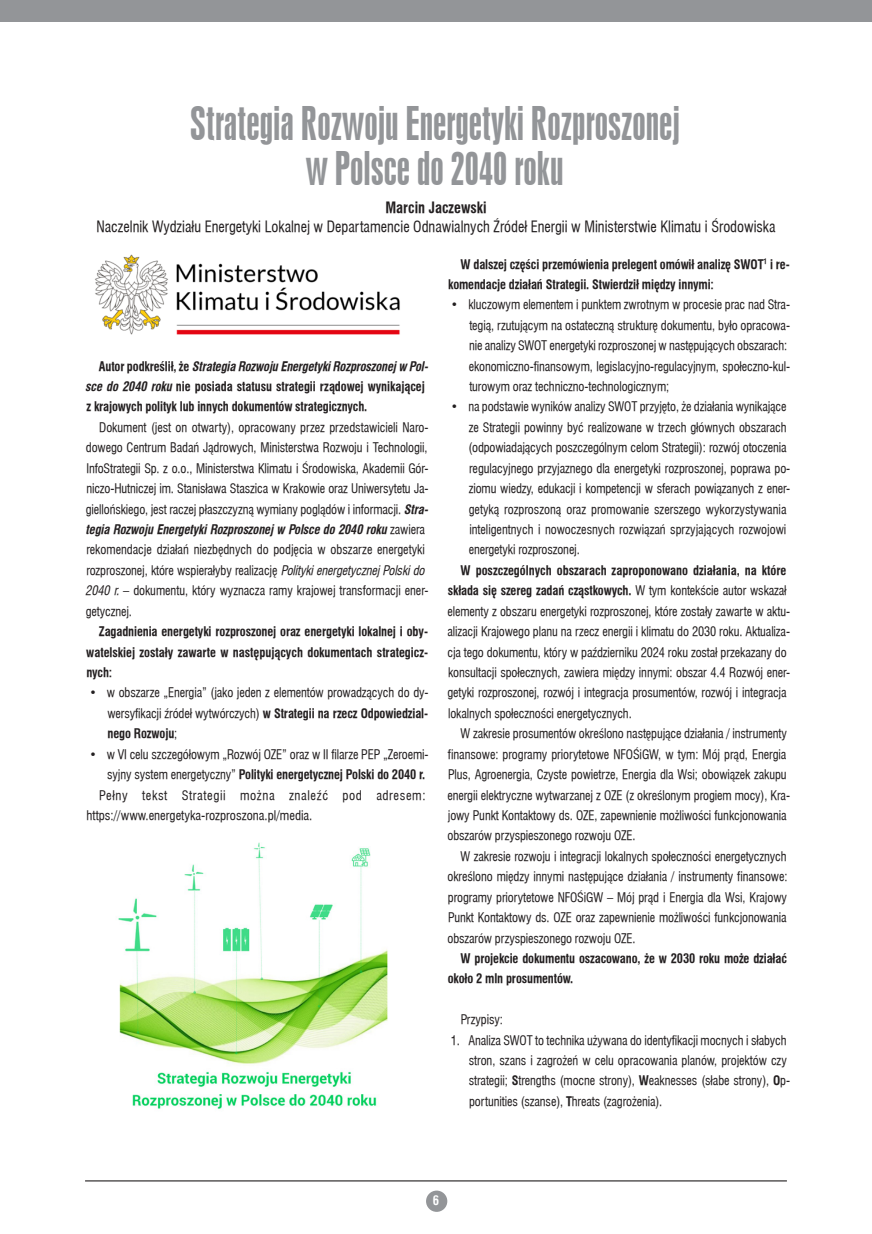
<style>
.page{position:relative;width:872px;height:1234px;background:#fff}
.page>*{position:absolute;margin:0;border:0;box-sizing:border-box;transform-origin:0 0}
.tytul_1{font:43.5px/45px "Swiss 924 AT";color:#939598;text-align:center;scale:.96 1}
.tytul_1-2{font:15px "Swiss 721 Cn AT";color:#231f20;scale:.96 1}
.tytul_1-3{font:15px "Swiss 721 Cn AT Bold";color:#231f20;scale:.96 1}
.podstawowy{font:12.75px/20.4px "Swiss 721 Cn AT";letter-spacing:-.01em;color:#231f20}
.podstawowy-2{font:12.75px/20.4px "Swiss 721 Cn AT Bold";letter-spacing:-.01em;color:#231f20}
.podstawowy-3{font:12.75px/20.4px "Swiss 721 Cn AT";letter-spacing:.045em;color:#231f20}
.t1{font:12.75px "Swiss 721 Cn AT Bold";color:#fff}
.s1{font-style:italic}
.s2{font-family:"Swiss 721 Cn AT Bold";font-style:italic}
.s3{font-family:"Swiss 721 Cn AT Italic"}
.s4{font-family:"Swiss 721 Cn AT Bold"}
</style>
<div class="page">
<div style="left:0;top:0;width:872px;height:21px;background:#939598"></div>
<div style="left:426px;top:1190px;width:21px;height:21px;background:#939598;border-radius:50%"></div>
<hr style="left:85px;top:1179px;width:702px;height:2px;background:#231f20">
<img style="left:95px;top:254px;width:305px;height:81px">
<img style="left:118px;top:842px;width:270px;height:267px">
<p class="tytul_1" style="left:190px;top:101px;width:512px">Strategia Rozwoju Energetyki Rozproszonej w Polsce do 2040 roku</p>
<p class="tytul_1-3" style="left:385px;top:198px;width:107px">Marcin Jaczewski</p>
<p class="tytul_1-2" style="left:97px;top:218px;width:708px">Naczelnik Wydziału Energetyki Lokalnej w Departamencie Odnawialnych Źródeł Energii w Ministerstwie Klimatu i Środowiska</p>
<p class="podstawowy-2" style="left:85px;top:356px;width:344px;text-indent:14px">Autor podkreślił, że <span class="s1">Strategia Rozwoju Energetyki Rozproszonej w Pol&shy;sce do 2040 roku</span> nie posiada statusu strategii rządowej wynikającej z krajowych polityk lub innych dokumentów strategicznych.</p>
<p class="podstawowy" style="left:85px;top:417px;width:345px;text-indent:14px">Dokument (jest on otwarty), opracowany przez przedstawicieli Naro&shy;dowego Centrum Badań Jądrowych, Ministerstwa Rozwoju i Technologii, InfoStrategii Sp. z o.o., Ministerstwa Klimatu i Środowiska, Akademii Gór&shy;niczo-Hutniczej im. Stanisława Staszica w Krakowie oraz Uniwersytetu Ja&shy;giellońskiego, jest raczej płaszczyzną wymiany poglądów i informacji. <span class="s2">Stra&shy;tegia Rozwoju Energetyki Rozproszonej w Polsce do 2040 roku</span> zawiera rekomendacje działań niezbędnych do podjęcia w obszarze energetyki rozproszonej, które wspierałyby realizację <span class="s3">Polityki energetycznej Polski do 2040 r.</span> – dokumentu, który wyznacza ramy krajowej transformacji ener&shy;getycznej.</p>
<p class="podstawowy-2" style="left:86px;top:621px;width:343px;text-align:justify;text-indent:13px">Zagadnienia energetyki rozproszonej oraz energetyki lokalnej i oby&shy;watelskiej zostały zawarte w następujących dokumentach strategicz&shy;nych:</p>
<p class="podstawowy" style="left:107px;top:682px;width:322px;text-align:justify;text-indent:-18px">• w obszarze „Energia” (jako jeden z elementów prowadzących do dy&shy;wersyfikacji źródeł wytwórczych) <span class="s4">w Strategii na rzecz Odpowiedzial&shy;nego Rozwoju</span>;</p>
<p class="podstawowy" style="left:89px;top:743px;width:341px;text-align:right">• w VI celu szczegółowym „Rozwój OZE” oraz w II filarze PEP „Zeroemi&shy;syjny system energetyczny” <span class="s4">Polityki energetycznej Polski do 2040 r.</span></p>
<p class="podstawowy-3" style="left:87px;top:784px;width:340px;text-indent:13px">Pełny tekst Strategii można znaleźć pod adresem: https://www.energetyka-rozproszona.pl/media.</p>
<p class="podstawowy-2" style="left:448px;top:254px;width:343px;text-indent:12px">W dalszej części przemówienia prelegent omówił analizę SWOT<sup>1</sup> i re&shy;komendacje działań Strategii. Stwierdził między innymi:</p>
<p class="podstawowy" style="left:469px;top:294px;width:323px;text-indent:-18px">• kluczowym elementem i punktem zwrotnym w procesie prac nad Stra&shy;tegią, rzutującym na ostateczną strukturę dokumentu, było opracowa&shy;nie analizy SWOT energetyki rozproszonej w następujących obszarach: ekonomiczno-finansowym, legislacyjno-regulacyjnym, społeczno-kul&shy;turowym oraz techniczno-technologicznym;</p>
<p class="podstawowy" style="left:468px;top:396px;width:323px;text-indent:-17px">• na podstawie wyników analizy SWOT przyjęto, że działania wynikające ze Strategii powinny być realizowane w trzech głównych obszarach (odpowiadających poszczególnym celom Strategii): rozwój otoczenia regulacyjnego przyjaznego dla energetyki rozproszonej, poprawa po&shy;ziomu wiedzy, edukacji i kompetencji w sferach powiązanych z ener&shy;getyką rozproszoną oraz promowanie szerszego wykorzystywania inteligentnych i nowoczesnych rozwiązań sprzyjających rozwojowi energetyki rozproszonej.</p>
<p class="podstawowy" style="left:447px;top:560px;width:344px;text-indent:13px"><span class="s4">W poszczególnych obszarach zaproponowano działania, na które składa się szereg zadań cząstkowych.</span> W tym kontekście autor wskazał elementy z obszaru energetyki rozproszonej, które zostały zawarte w aktu&shy;alizacji Krajowego planu na rzecz energii i klimatu do 2030 roku. Aktualiza&shy;cja tego dokumentu, który w październiku 2024 roku został przekazany do konsultacji społecznych, zawiera między innymi: obszar 4.4 Rozwój ener&shy;getyki rozproszonej, rozwój i integracja prosumentów, rozwój i integracja lokalnych społeczności energetycznych.</p>
<p class="podstawowy" style="left:447px;top:723px;width:344px;text-indent:13px">W zakresie prosumentów określono następujące działania / instrumenty finansowe: programy priorytetowe NFOŚiGW, w tym: Mój prąd, Energia Plus, Agroenergia, Czyste powietrze, Energia dla Wsi; obowiązek zakupu energii elektryczne wytwarzanej z OZE (z określonym progiem mocy), Kra&shy;jowy Punkt Kontaktowy ds. OZE, zapewnienie możliwości funkcjonowania obszarów przyspieszonego rozwoju OZE.</p>
<p class="podstawowy" style="left:447px;top:845px;width:341px;text-align:justify;text-indent:13px">W zakresie rozwoju i integracji lokalnych społeczności energetycznych określono między innymi następujące działania / instrumenty finansowe: programy priorytetowe NFOŚiGW – Mój prąd i Energia dla Wsi, Krajowy Punkt Kontaktowy ds. OZE oraz zapewnienie możliwości funkcjonowania obszarów przyspieszonego rozwoju OZE.</p>
<p class="podstawowy-2" style="left:448px;top:948px;width:341px;text-indent:13px">W projekcie dokumentu oszacowano, że w 2030 roku może działać około 2 mln prosumentów.</p>
<p class="podstawowy" style="left:461px;top:1009px;width:44px">Przypisy:</p>
<p class="podstawowy" style="left:469px;top:1029px;width:323px;text-indent:-18px">1. Analiza SWOT to technika używana do identyfikacji mocnych i słabych stron, szans i zagrożeń w celu opracowania planów, projektów czy strategii; <span class="s4">S</span>trengths (mocne strony), <span class="s4">W</span>eaknesses (słabe strony), <span class="s4">O</span>p&shy;portunities (szanse), <span class="s4">T</span>hreats (zagrożenia).</p>
<p class="t1" style="left:433px;top:1192px;width:8px">6</p>
</div>
